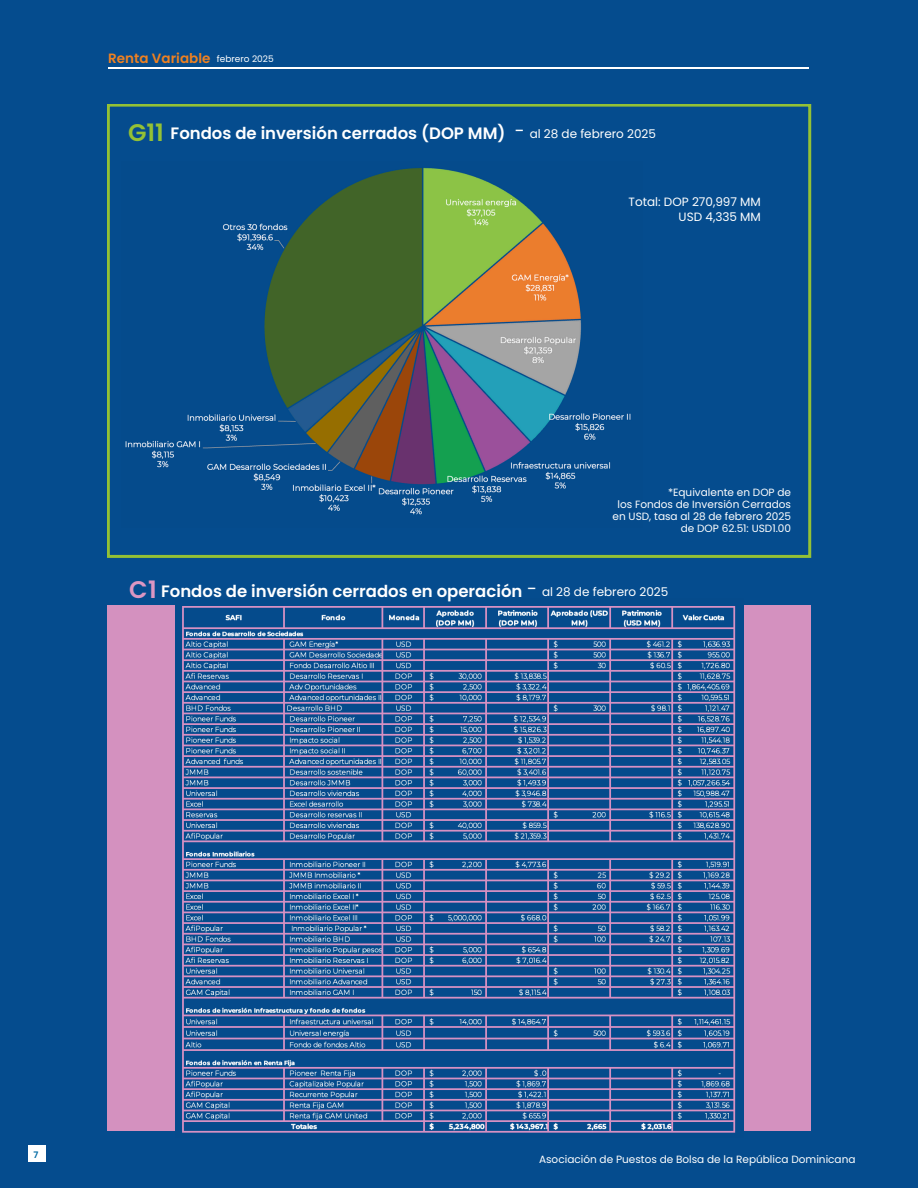
<style>
.page{position:relative;width:918px;height:1188px;background:#054c8e}
.page>*{position:absolute;margin:0;border:0;box-sizing:border-box;transform-origin:0 0}
.t1{font:600 24px "Poppins";color:#94c135}
.t2{font:600 24px "Poppins";color:#dc96c2}
.t3{font:18px "Poppins";color:#fff}
.t4{font:600 16.4px "Poppins";color:#fff}
.t5{font:600 13.6px "Poppins";letter-spacing:.005em;color:#f08120}
.t6{font:12px/15px "Poppins";color:#fff;text-align:right}
.t7{font:10.4px/12.2px "Poppins";color:#fff;text-align:right}
.t8{font:9px "Poppins";color:#fff}
.t9{font:600 9px "Poppins";color:#006aa4}
.s1{font-weight:400;font-size:18px}
</style>
<div class="page">
<svg style="left:107px;top:104px;width:704px;height:454px"></svg>
<div style="left:29px;top:1145px;width:17px;height:17px;background:#fff"></div>
<div style="left:107px;top:605px;width:704px;height:526px;background:#d491bf"></div>
<hr style="left:109px;top:68px;width:700px;height:1px;background:#fff">
<img style="left:122px;top:161px;width:520px;height:366px">
<img style="left:175px;top:605px;width:569px;height:528px">
<h3 class="t5" style="left:108px;top:49px;width:104px">Renta Variable</h3>
<p class="t8" style="left:217px;top:53px;width:58px">febrero 2025</p>
<h2 class="t1" style="left:128px;top:115px;width:37px">G11</h2>
<p class="t3" style="left:515px;top:119px;width:11px">-</p>
<p class="t4" style="left:171px;top:122px;width:336px">Fondos de inversión cerrados (DOP MM)</p>
<h5 class="t6" style="left:530px;top:126px;width:128px">al 28 de febrero 2025</h5>
<p class="t6" style="left:628px;top:194px;width:134px">Total: DOP 270,997 MM<br>USD 4,335 MM</p>
<h2 class="t7" style="left:612px;top:486px;width:180px">*Equivalente en DOP de<br>los Fondos de Inversión Cerrados en USD, tasa al 28 de febrero 2025 de DOP 62.51: USD1.00</h2>
<h1 class="t2" style="left:129px;top:573px;width:29px">C1</h1>
<h4 class="t4" style="left:161px;top:579px;width:377px">Fondos de inversión cerrados en operación <span class="s1">-</span></h4>
<h1 class="t6" style="left:542px;top:584px;width:128px">al 28 de febrero 2025</h1>
<p class="t9" style="left:34px;top:1148px;width:6px">7</p>
<h4 class="t7" style="left:539px;top:1154px;width:318px">Asociación de Puestos de Bolsa de la República Dominicana</h4>
</div>
